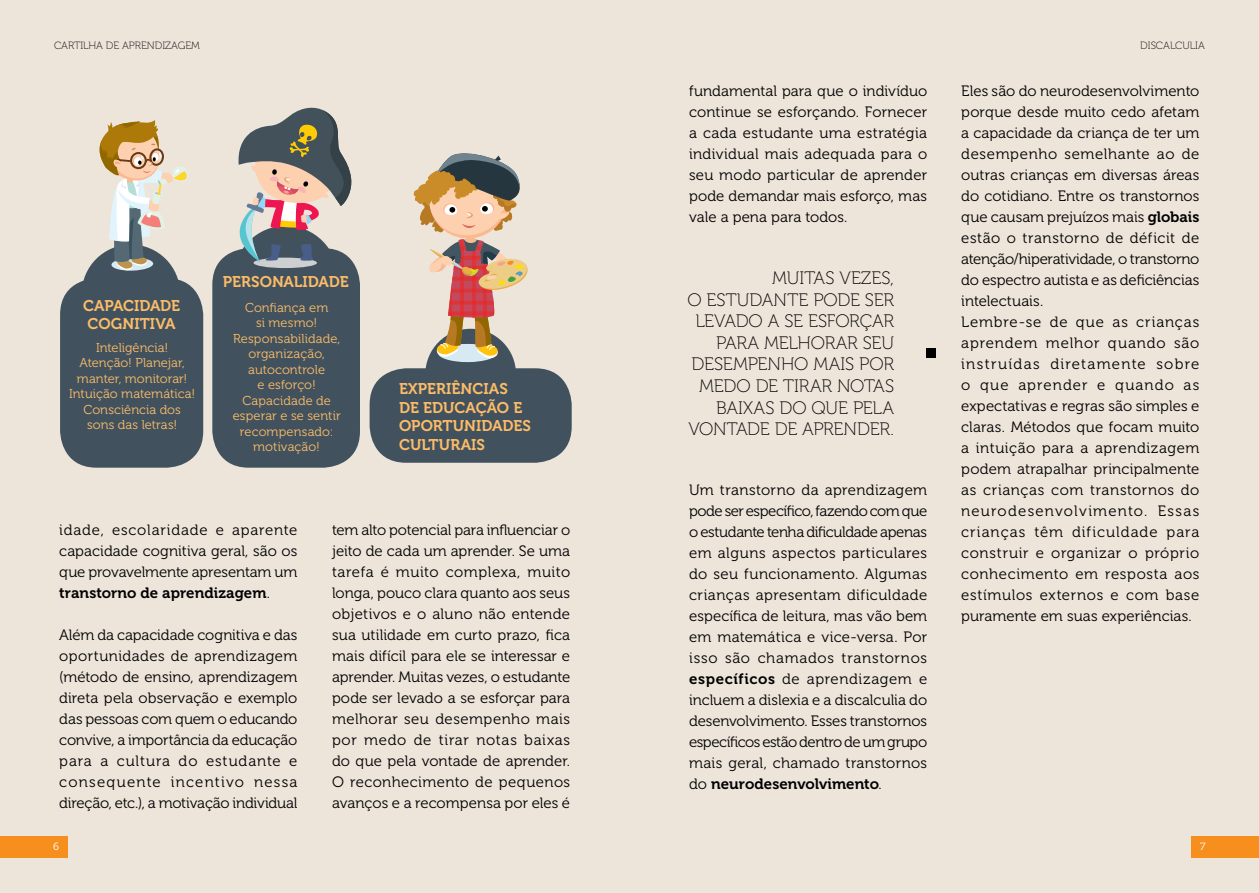
<style>
.page{position:relative;width:1259px;height:893px;background:#ede4da}
.page>*{position:absolute;margin:0;border:0;box-sizing:border-box;transform-origin:0 0}
.t1{font:18px/21.6px "Museo 100";letter-spacing:-.01em;color:#000;text-align:right}
.t2{font:15.45px/18.6px "Museo 700";letter-spacing:.005em;color:#fdbc68}
.t3{font:15px/21px "Museo 300";letter-spacing:.01em;color:#000;text-align:justify}
.t4{font:15px "Museo 700";color:#000}
.t5{font:12.9px/15.5px "Museo 300";letter-spacing:.005em;color:#fdbc68;text-align:center}
.t6{font:10.5px "Museo 100";color:#000}
.t7{font:10.5px "Museo 300";color:#fff}
.s1{font-family:"Museo 300"}
.s2{font-family:"Museo 700"}
</style>
<div class="page">
<div style="left:1191px;top:836px;width:68px;height:21px;background:#f78f1e"></div>
<div style="left:0;top:836px;width:68px;height:21px;background:#f78f1e"></div>
<div style="left:926px;top:348px;width:9px;height:10px;background:#000"></div>
<div style="left:212px;top:248px;width:148px;height:220px;background:#41525e;border-radius:37px"></div>
<div style="left:82px;top:245px;width:98px;height:98px;background:#41525e;border-radius:50%"></div>
<div style="left:60px;top:278px;width:143px;height:190px;background:#41525e;border-radius:37px"></div>
<div style="left:253px;top:258px;width:64px;height:10px;background:#cdcfd0;border-radius:50%"></div>
<svg style="left:230px;top:107px;width:123px;height:155px"></svg>
<svg style="left:111px;top:257px;width:42px;height:14px"></svg>
<svg style="left:93px;top:120px;width:95px;height:150px"></svg>
<div style="left:425px;top:329px;width:91px;height:90px;background:#41525e;border-radius:50%"></div>
<div style="left:438px;top:344px;width:59px;height:18px;background:#d7e9f3;border-radius:50%"></div>
<svg style="left:413px;top:153px;width:114px;height:206px"></svg>
<div style="left:369px;top:368px;width:203px;height:95px;background:#41525e;border-radius:37px"></div>
<p class="t6" style="left:54px;top:40px;width:147px">CARTILHA DE APRENDIZAGEM</p>
<p class="t6" style="left:1140px;top:40px;width:66px">DISCALCULIA</p>
<p class="t2" style="left:83px;top:296px;width:99px">CAPAC IDADE<br>COGNITIVA</p>
<p class="t5" style="left:69px;top:340px;width:128px">Inteligência!<br>Atenção! Planejar, manter, monitorar!<br>Intuição matemática!<br>Consciência dos sons das letras!</p>
<p class="t2" style="left:223px;top:273px;width:127px">PERSONALIDADE</p>
<p class="t5" style="left:233px;top:300px;width:109px">Confiança em<br>si mesmo!<br>Responsabilidade, organização, autocontrole<br>e esforço!<br>Capacidade de esperar e se sentir recompensado: motivação!</p>
<p class="t2" style="left:399px;top:380px;width:133px">EXPERIÊNCIAS<br>DE EDUCAÇÃO E<br>OPORTUNIDADES<br>CULTURAIS</p>
<p class="t3" style="left:59px;top:520px;width:240px">idade, escolaridade e aparente capacidade cognitiva geral, são os que provavelmente apresentam um</p>
<p class="t4" style="left:59px;top:585px;width:212px">TRANSTORNO DE APRENDIZAGEM<span class="s1">.</span></p>
<p class="t3" style="left:59px;top:625px;width:240px">Além da capacidade cognitiva e das oportunidades de aprendizagem (método de ensino, aprendizagem direta pela observação e exemplo das pessoas com quem o educando convive, a importância da educação para a cultura do estudante e consequente incentivo nessa direção, etc.), a motivação individual</p>
<p class="t3" style="left:332px;top:520px;width:240px">tem alto potencial para influenciar o jeito de cada um aprender. Se uma tarefa é muito complexa, muito longa, pouco clara quanto aos seus objetivos e o aluno não entende sua utilidade em curto prazo, fica mais difícil para ele se interessar e aprender. Muitas vezes, o estudante pode ser levado a se esforçar para melhorar seu desempenho mais por medo de tirar notas baixas do que pela vontade de aprender.<br>O reconhecimento de pequenos avanços e a recompensa por eles é</p>
<p class="t3" style="left:689px;top:81px;width:240px">fundamental para que o indivíduo continue se esforçando. Fornecer a cada estudante uma estratégia individual mais adequada para o seu modo particular de aprender pode demandar mais esforço, mas vale a pena para todos.</p>
<p class="t1" style="left:687px;top:268px;width:208px">MUITAS VEZES,<br>O ESTUDANTE PODE SER<br>LEVADO A SE ESFORÇAR<br>PARA MELHORAR SEU<br>DESEMPENHO MAIS POR<br>MEDO DE TIRAR NOTAS<br>BAIXAS DO QUE PELA<br>VONTADE DE APRENDER.</p>
<p class="t3" style="left:689px;top:480px;width:240px">Um transtorno da aprendizagem pode ser específico, fazendo com que o estudante tenha dificuldade apenas em alguns aspectos particulares do seu funcionamento. Algumas crianças apresentam dificuldade específica de leitura, mas vão bem em matemática e vice-versa. Por isso são chamados transtornos <span class="s2">ESPECÍFICOS</span> de aprendizagem e incluem a dislexia e a discalculia do desenvolvimento. Esses transtornos específicos estão dentro de um grupo mais geral, chamado transtornos</p>
<p class="t4" style="left:689px;top:776px;width:194px"><span class="s1">do</span> NEURODESENVOLVIMENTO<span class="s1">.</span></p>
<p class="t3" style="left:961px;top:81px;width:240px;text-align:left">Eles são do neurodesenvolvimento porque desde muito cedo afetam a capacidade da criança de ter um desempenho semelhante ao de outras crianças em diversas áreas do cotidiano. Entre os transtornos que causam prejuízos mais <span class="s2">GLOBAIS </span>estão o transtorno de déficit de atenção/hiperatividade, o transtorno do espectro autista e as deficiências intelectuais.<br>Lembre-se de que as crianças aprendem melhor quando são instruídas diretamente sobre o que aprender e quando as expectativas e regras são simples e claras. Métodos que focam muito a intuição para a aprendizagem podem atrapalhar principalmente as crianças com transtornos do neurodesenvolvimento. Essas crianças têm dificuldade para construir e organizar o próprio conhecimento em resposta aos estímulos externos e com base puramente em suas experiências.</p>
<p class="t7" style="left:53px;top:841px;width:7px">6</p>
<p class="t7" style="left:1200px;top:841px;width:7px">7</p>
</div>
